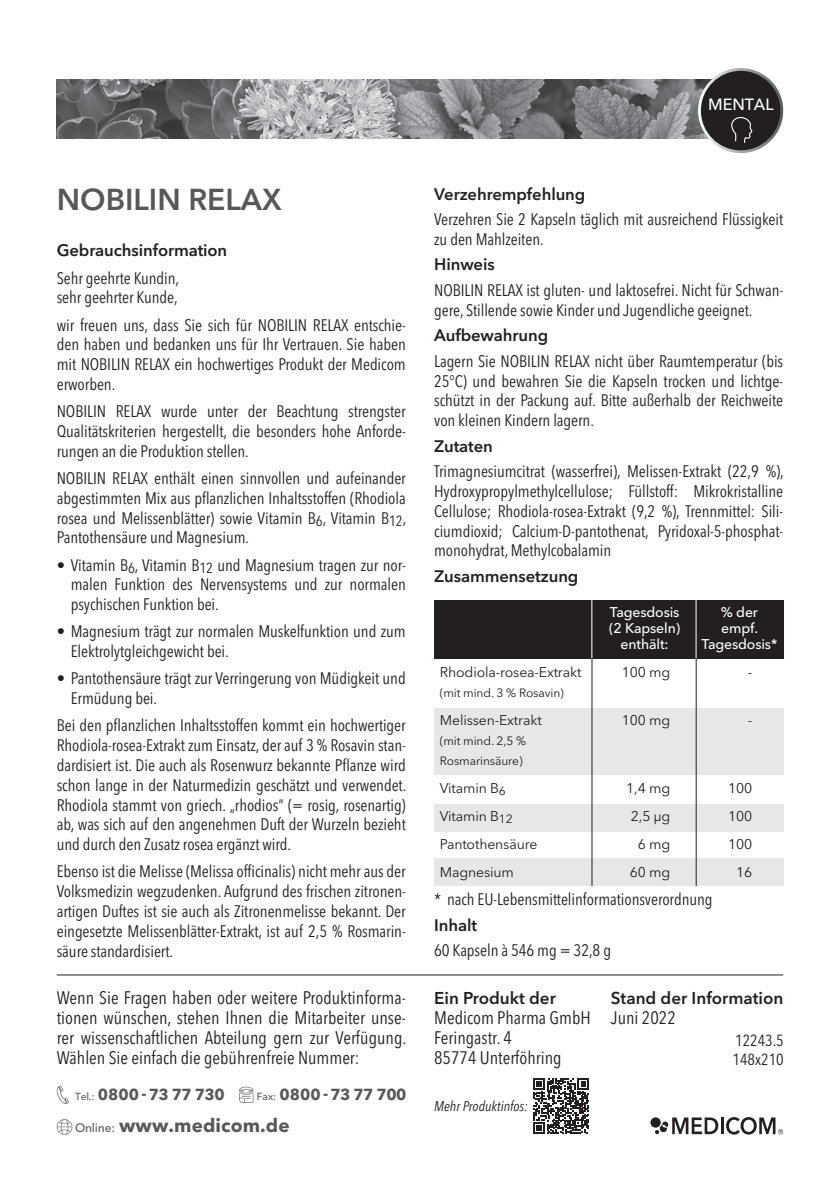
<style>
.page{position:relative;width:840px;height:1191px;background:#fff}
.page>*{position:absolute;margin:0;border:0;box-sizing:border-box;transform-origin:0 0}
.t1{font:600 30px "Avenir Next LT Pro";color:#57585a}
.t2{font:700 18.8px "Avenir Next LT Pro";letter-spacing:.005em;color:#57585a}
.Texto_Avenir_9pt__10{font:condensed 18px/20px "Avenir Next LT Pro";color:#231f20}
.Texto_Avenir_9pt__10-2{font:600 17px "Avenir Next LT Pro";color:#231f20}
.Texto_Avenir_9pt__10-3{font:condensed 16.6px/19.8px "Avenir Next LT Pro";letter-spacing:-.005em;color:#231f20;text-align:justify}
.Texto_Avenir_9pt__12{font:condensed 16.6px/19.8px "Avenir Next LT Pro";letter-spacing:-.005em;color:#231f20}
.Texto_Avenir_9pt__10-4{font:600 16.6px "Avenir Next LT Pro";letter-spacing:-.005em;color:#231f20}
.Texto_Avenir_9pt__12-2{font:600 16.6px "Avenir Next LT Pro";letter-spacing:-.005em;color:#231f20}
.t3{font:500 16.2px "Avenir Next LT Pro";color:#fff}
.Texto_Avenir_9pt__10-5{font:condensed 16px "Avenir Next LT Pro";color:#231f20}
.t4{font:700 15.8px "Avenir Next LT Pro";letter-spacing:-.03em;color:#57585a}
.t5{font:14px "Avenir Next LT Pro";letter-spacing:-.01em;color:#231f20}
.t6{font:500 14px/16px "Avenir Next LT Pro";letter-spacing:-.01em;color:#fff;text-align:center}
.Texto_Avenir_9pt__10-6{font:italic condensed 14px "Avenir Next LT Pro";color:#231f20}
.t7{font:12px "Avenir Next LT Pro";letter-spacing:-.01em;color:#231f20}
.s1{font-weight:500;font-size:10.2px}
.s2{font-weight:500;font-size:12px}
</style>
<div class="page">
<img style="left:57px;top:79px;width:653px;height:60px">
<svg style="left:697px;top:68px;width:85px;height:85px"></svg>
<div style="left:700px;top:71px;width:80px;height:79px;background:#231f20;border-radius:50%"></div>
<svg style="left:731px;top:117px;width:21px;height:26px"></svg>
<div style="left:434px;top:708px;width:348px;height:67px;background:#e6e7e9"></div>
<div style="left:434px;top:803px;width:348px;height:28px;background:#e6e7e9"></div>
<div style="left:434px;top:858px;width:348px;height:28px;background:#e6e7e9"></div>
<hr style="left:591px;top:658px;width:1px;height:228px;background:#231f20">
<hr style="left:695px;top:658px;width:1px;height:228px;background:#231f20">
<div style="left:434px;top:600px;width:348px;height:58px;background:#231f20"></div>
<hr style="left:591px;top:600px;width:1px;height:58px;background:#fff">
<hr style="left:695px;top:600px;width:1px;height:58px;background:#fff">
<hr style="left:57px;top:974px;width:725px;height:1px;background:#231f20">
<svg style="left:56px;top:1085px;width:13px;height:19px"></svg>
<svg style="left:57px;top:1119px;width:15px;height:15px"></svg>
<svg style="left:239px;top:1086px;width:14px;height:17px"></svg>
<svg style="left:650px;top:1117px;width:10px;height:10px"></svg>
<svg style="left:654px;top:1117px;width:63px;height:17px"></svg>
<hr style="left:720px;top:1117px;width:3px;height:17px;background:#231f20">
<svg style="left:726px;top:1117px;width:56px;height:17px"></svg>
<svg style="left:533px;top:1078px;width:55px;height:56px"></svg>
<p class="t3" style="left:707px;top:94px;width:67px">MENTAL</p>
<p class="t1" style="left:57px;top:181px;width:226px">NOBILIN RELAX</p>
<p class="Texto_Avenir_9pt__10-4" style="left:57px;top:240px;width:172px">Gebrauchsinformation</p>
<p class="Texto_Avenir_9pt__10-3" style="left:57px;top:268px;width:124px">Sehr geehrte Kundin, sehr geehrter Kunde,</p>
<p class="Texto_Avenir_9pt__10-3" style="left:57px;top:315px;width:350px">wir freuen uns, dass Sie sich für NOBILIN RELAX entschie&shy;den haben und bedanken uns für Ihr Vertrauen. Sie haben mit NOBILIN RELAX ein hochwertiges Produkt der Medicom erworben.</p>
<p class="Texto_Avenir_9pt__10-3" style="left:57px;top:401px;width:350px">NOBILIN RELAX wurde unter der Beachtung strengster Qualitätskriterien hergestellt, die besonders hohe Anforde&shy;rungen an die Produktion stellen.</p>
<p class="Texto_Avenir_9pt__10-3" style="left:57px;top:468px;width:351px">NOBILIN RELAX enthält einen sinnvollen und aufeinander abgestimmten Mix aus pflanzlichen Inhaltsstoffen (Rhodiola rosea und Melissenblätter) sowie Vitamin B<sub>6</sub>, Vitamin B<sub>12</sub>, Pantothensäure und Magnesium.</p>
<p class="Texto_Avenir_9pt__10-3" style="left:71px;top:555px;width:336px;text-indent:-14px">• Vitamin B<sub>6</sub>, Vitamin B<sub>12</sub> und Magnesium tragen zur nor&shy;malen Funktion des Nervensystems und zur normalen psychischen Funktion bei.</p>
<p class="Texto_Avenir_9pt__10-3" style="left:71px;top:621px;width:336px;text-indent:-14px">• Magnesium trägt zur normalen Muskelfunktion und zum<br>Elektrolytgleichgewicht bei.</p>
<p class="Texto_Avenir_9pt__10-3" style="left:71px;top:668px;width:336px;text-indent:-14px">• Pantothensäure trägt zur Verringerung von Müdigkeit und<br>Ermüdung bei.</p>
<p class="Texto_Avenir_9pt__10-3" style="left:57px;top:715px;width:351px">Bei den pflanzlichen Inhaltsstoffen kommt ein hochwertiger Rhodiola-rosea-Extrakt zum Einsatz, der auf 3 % Rosavin stan&shy;dardisiert ist. Die auch als Rosenwurz bekannte Pflanze wird schon lange in der Naturmedizin geschätzt und verwendet.<br>Rhodiola stammt von griech. „rhodios“ (= rosig, rosenartig) ab, was sich auf den angenehmen Duft der Wurzeln bezieht und durch den Zusatz rosea ergänzt wird.</p>
<p class="Texto_Avenir_9pt__10-3" style="left:57px;top:861px;width:350px">Ebenso ist die Melisse (Melissa officinalis) nicht mehr aus der Volksmedizin wegzudenken. Aufgrund des frischen zitronen&shy;artigen Duftes ist sie auch als Zitronenmelisse bekannt. Der eingesetzte Melissenblätter-Extrakt, ist auf 2,5 % Rosmarin&shy;säure standardisiert.</p>
<p class="Texto_Avenir_9pt__10" style="left:57px;top:988px;width:351px;text-align:justify">Wenn Sie Fragen haben oder weitere Produktinforma&shy;tionen wünschen, stehen Ihnen die Mitarbeiter unse&shy;rer wissenschaftlichen Abteilung gern zur Verfügung.<br>Wählen Sie einfach die gebührenfreie Nummer:</p>
<p class="t4" style="left:75px;top:1085px;width:151px"><span class="s1">Tel.:</span> 0800 -73 77 730</p>
<p class="t2" style="left:75px;top:1113px;width:216px"><span class="s2">Online:</span> www.medicom.de</p>
<p class="t4" style="left:257px;top:1085px;width:151px"><span class="s1">Fax:</span> 0800 -73 77 700</p>
<p class="Texto_Avenir_9pt__10-4" style="left:434px;top:184px;width:153px">Verzehrempfehlung</p>
<p class="Texto_Avenir_9pt__10-3" style="left:434px;top:209px;width:350px">Verzehren Sie 2 Kapseln täglich mit ausreichend Flüssigkeit zu den Mahlzeiten.</p>
<p class="Texto_Avenir_9pt__10-4" style="left:434px;top:254px;width:62px">Hinweis</p>
<p class="Texto_Avenir_9pt__12" style="left:434px;top:280px;width:350px">NOBILIN RELAX ist gluten- und laktosefrei. Nicht für Schwan&shy;gere, Stillende sowie Kinder und Jugendliche geeignet.</p>
<p class="Texto_Avenir_9pt__10-4" style="left:434px;top:325px;width:115px">Aufbewahrung</p>
<p class="Texto_Avenir_9pt__10-3" style="left:434px;top:351px;width:350px">Lagern Sie NOBILIN RELAX nicht über Raumtemperatur (bis 25°C) und bewahren Sie die Kapseln trocken und lichtge&shy;schützt in der Packung auf. Bitte außerhalb der Reichweite von kleinen Kindern lagern.</p>
<p class="Texto_Avenir_9pt__10-4" style="left:434px;top:436px;width:60px">Zutaten</p>
<p class="Texto_Avenir_9pt__10-3" style="left:434px;top:461px;width:351px">Trimagnesiumcitrat (wasserfrei), Melissen-Extrakt (22,9 %), Hydroxypropylmethylcellulose; Füllstoff: Mikrokristalline Cellulose; Rhodiola-rosea-Extrakt (9,2 %), Trennmittel: Sili&shy;ciumdioxid; Calcium-D-pantothenat, Pyridoxal-5-phosphat&shy;monohydrat, Methylcobalamin</p>
<p class="Texto_Avenir_9pt__12-2" style="left:434px;top:566px;width:146px">Zusammensetzung</p>
<p class="t6" style="left:609px;top:604px;width:72px">Tagesdosis (2 Kapseln) enthält:</p>
<p class="t6" style="left:720px;top:604px;width:39px;text-align:left">% der empf.</p>
<p class="t6" style="left:701px;top:636px;width:77px">Tagesdosis*</p>
<p class="t5" style="left:439px;top:664px;width:143px">Rhodiola-rosea-Extrakt</p>
<p class="t5" style="left:621px;top:664px;width:50px">100 mg</p>
<p class="t5" style="left:747px;top:664px;width:6px">-</p>
<p class="t7" style="left:439px;top:686px;width:125px">(mit mind. 3 % Rosavin)</p>
<p class="t5" style="left:439px;top:712px;width:103px">Melissen-Extrakt</p>
<p class="t5" style="left:621px;top:712px;width:50px">100 mg</p>
<p class="t5" style="left:747px;top:712px;width:6px">-</p>
<p class="t7" style="left:439px;top:734px;width:88px">(mit mind. 2,5 %</p>
<p class="t7" style="left:439px;top:754px;width:84px">Rosmarinsäure)</p>
<p class="t5" style="left:439px;top:780px;width:67px">Vitamin B<sub>6</sub></p>
<p class="t5" style="left:626px;top:780px;width:45px">1,4 mg</p>
<p class="t5" style="left:727px;top:780px;width:26px">100</p>
<p class="t5" style="left:439px;top:808px;width:74px">Vitamin B<sub>12</sub></p>
<p class="t5" style="left:630px;top:808px;width:41px">2,5 µg</p>
<p class="t5" style="left:727px;top:808px;width:26px">100</p>
<p class="t5" style="left:439px;top:836px;width:99px">Pantothensäure</p>
<p class="t5" style="left:637px;top:836px;width:34px">6 mg</p>
<p class="t5" style="left:727px;top:836px;width:26px">100</p>
<p class="t5" style="left:439px;top:864px;width:75px">Magnesium</p>
<p class="t5" style="left:629px;top:864px;width:42px">60 mg</p>
<p class="t5" style="left:735px;top:864px;width:18px">16</p>
<p class="Texto_Avenir_9pt__12" style="left:434px;top:889px;width:280px">* nach EU-Lebensmittelinformationsverordnung</p>
<p class="Texto_Avenir_9pt__10-4" style="left:434px;top:914px;width:44px">Inhalt</p>
<p class="Texto_Avenir_9pt__10-3" style="left:434px;top:940px;width:178px">60 Kapseln à 546 mg = 32,8 g</p>
<p class="Texto_Avenir_9pt__10-2" style="left:434px;top:987px;width:123px">Ein Produkt der</p>
<p class="Texto_Avenir_9pt__10" style="left:434px;top:1008px;width:158px">Medicom Pharma GmbH<br>Feringastr. 4<br>85774 Unterföhring</p>
<p class="Texto_Avenir_9pt__10-6" style="left:434px;top:1097px;width:95px">Mehr Produktinfos:</p>
<p class="Texto_Avenir_9pt__10-2" style="left:610px;top:988px;width:174px">Stand der Information</p>
<p class="Texto_Avenir_9pt__10" style="left:610px;top:1008px;width:66px">Juni 2022</p>
<p class="Texto_Avenir_9pt__10-5" style="left:734px;top:1030px;width:50px">12243.5</p>
<p class="Texto_Avenir_9pt__10-5" style="left:732px;top:1050px;width:53px">148x210</p>
</div>
